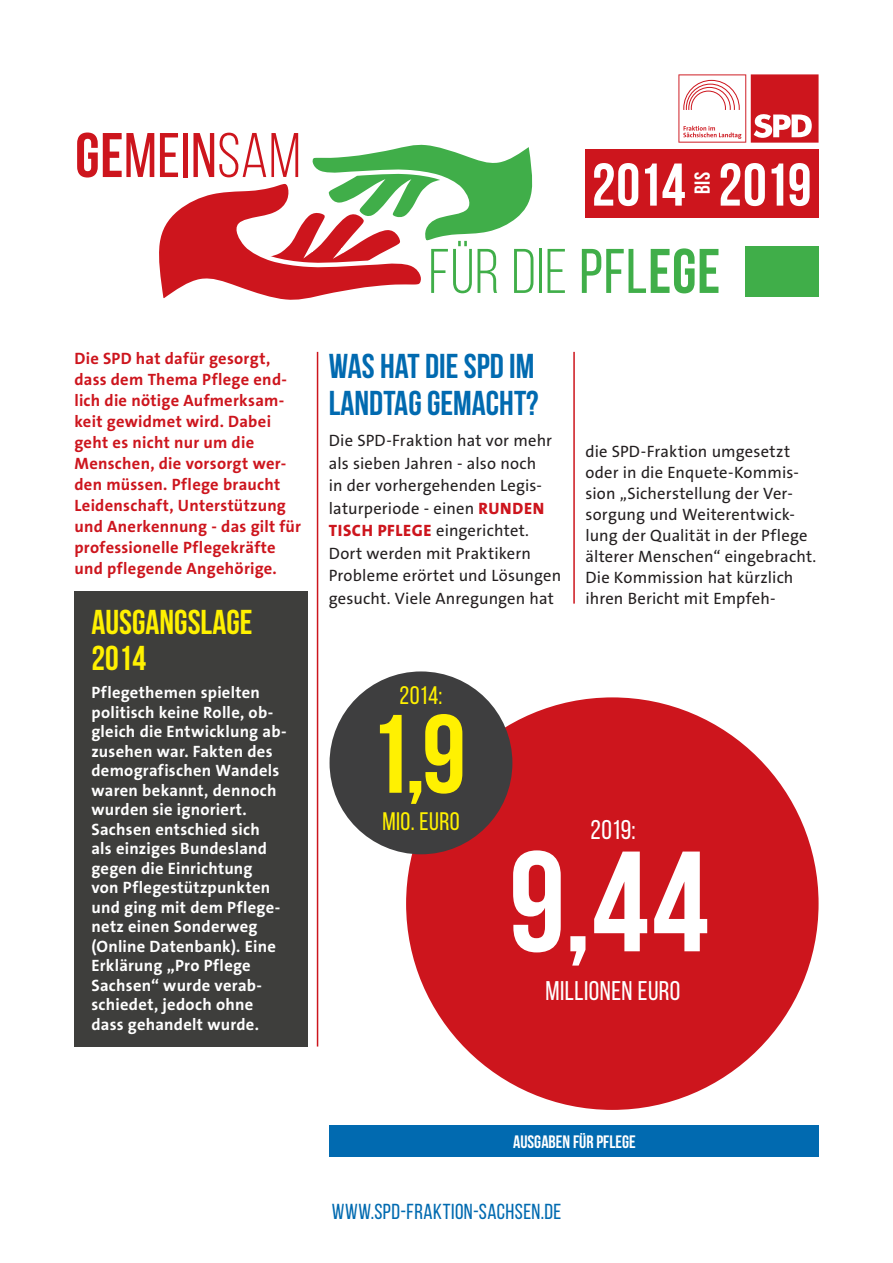
<style>
.page{position:relative;width:893px;height:1263px;background:#fff}
.page>*{position:absolute;margin:0;border:0;box-sizing:border-box;transform-origin:0 0}
.t1{font:700 142.5px "Bebas Neue";color:#fff}
.t2{font:700 111.15px "Bebas Neue";color:#fff101}
.t3{font:62.85px "Bebas Neue";letter-spacing:.01em;color:#40ae49}
.t4{font:62.85px "Bebas Neue";color:#cd151d}
.t5{font:700 60.15px "Bebas Neue";letter-spacing:-.015em;color:#fff}
.t6{font:700 34.5px/37.5px "Bebas Neue";color:#016ab0}
.t7{font:700 34.5px/36px "Bebas Neue";color:#fff101}
.t8{font:27px "Bebas Neue";letter-spacing:.015em;color:#fff}
.t9{font:25.35px "Bebas Neue";letter-spacing:.015em;color:#fff101}
.t10{font:21.75px "Bebas Neue";letter-spacing:.02em;color:#016ab0}
.t11{font:700 21.6px "Bebas Neue";color:#fff}
.t12{font:700 18px "Bebas Neue";color:#fff}
.t13{font:16.5px/22.5px "SPD The Sans";letter-spacing:.01em;color:#231f20}
.t14{font:700 16.5px/19.5px "SPD The Sans";letter-spacing:.015em;color:#fff}
.t15{font:700 16.5px/21px "SPD The Sans";letter-spacing:.015em;color:#cd151d}
.s1{font-weight:700}
.s2{font-style:inherit}
.s3{font-weight:800;color:#cd151d}
</style>
<div class="page">
<svg style="left:678px;top:74px;width:141px;height:69px"></svg>
<div style="left:585px;top:149px;width:234px;height:68px;background:#cd151d"></div>
<hr style="left:317px;top:352px;width:1px;height:694px;background:#cd151d">
<hr style="left:573px;top:352px;width:2px;height:252px;background:#cd151d">
<div style="left:74px;top:591px;width:234px;height:455px;background:#3e3e3c"></div>
<div style="left:330px;top:1125px;width:489px;height:32px;background:#016ab0"></div>
<div style="left:406px;top:697px;width:413px;height:413px;background:#cd151d;border-radius:50%"></div>
<div style="left:330px;top:671px;width:182px;height:183px;background:#3e3e3f;border-radius:50%"></div>
<svg style="left:159px;top:144px;width:374px;height:156px"></svg>
<div style="left:429px;top:243px;width:304px;height:56px;background:#fff"></div>
<div style="left:745px;top:246px;width:74px;height:51px;background:#40ae49"></div>
<h3 class="t4" style="left:75px;top:121px;width:227px"><span class="s1">GE</span>MEIN<span class="s2">SAM</span></h3>
<p class="t15" style="left:74px;top:348px;width:228px">Die SPD hat dafür gesorgt, dass dem Thema Pflege end&shy;lich die nötige Aufmerksam&shy;keit gewidmet wird. Dabei geht es nicht nur um die<br>Menschen, die vorsorgt wer&shy;den müssen. Pflege braucht<br>Leidenschaft, Unterstützung und Anerkennung - das gilt für professionelle Pflegekräfte und pflegende Angehörige.</p>
<h3 class="t7" style="left:91px;top:604px;width:163px">AUSGANGSLAGE<br>2014</h3>
<p class="t14" style="left:91px;top:683px;width:197px">Pflegethemen spielten politisch keine Rolle, ob&shy;gleich die Entwicklung ab&shy;zusehen war. Fakten des demografischen Wandels waren bekannt, dennoch wurden sie ignoriert.<br>Sachsen entschied sich<br>als einziges Bundesland gegen die Einrichtung<br>von Pflegestützpunkten und ging mit dem Pflege&shy;netz einen Sonderweg (Online Datenbank). Eine<br>Erklärung „Pro Pflege<br>Sachsen“ wurde verab&shy;schiedet, jedoch ohne dass gehandelt wurde.</p>
<h3 class="t5" style="left:592px;top:152px;width:221px">2014 2019</h3>
<h3 class="t11" style="left:690px;top:194px;width:23px;rotate:-90deg">BIS</h3>
<h3 class="t3" style="left:429px;top:238px;width:293px">FÜR DIE <span class="s2">PFL</span><span class="s1">EGE</span></h3>
<h3 class="t6" style="left:329px;top:347px;width:211px">WAS HAT DIE SPD IM<br>LANDTAG GEMACHT?</h3>
<p class="t13" style="left:329px;top:429px;width:234px">Die SPD-Fraktion hat vor mehr als sieben Jahren - also noch<br>in der vorhergehenden Legis&shy;laturperiode - einen <span class="s3">RUNDEN<br>TISCH PFLEGE</span> eingerichtet.<br>Dort werden mit Praktikern<br>Probleme erörtet und Lösungen gesucht. Viele Anregungen hat</p>
<p class="t13" style="left:585px;top:441px;width:232px;line-height:21px">die SPD-Fraktion umgesetzt oder in die Enquete-Kommis&shy;sion „Sicherstellung der Ver&shy;sorgung und Weiterentwick&shy;lung der Qualität in der Pflege älterer Menschen“ eingebracht.<br>Die Kommission hat kürzlich ihren Bericht mit Empfeh-</p>
<h3 class="t9" style="left:400px;top:681px;width:44px">2014:</h3>
<h2 class="t2" style="left:368px;top:693px;width:100px">1,9</h2>
<h3 class="t9" style="left:382px;top:807px;width:79px">MIO. EURO</h3>
<h3 class="t8" style="left:590px;top:815px;width:47px">2019:</h3>
<h1 class="t1" style="left:509px;top:824px;width:201px">9,44</h1>
<h3 class="t8" style="left:546px;top:976px;width:136px">MILLIONEN EURO</h3>
<p class="t12" style="left:513px;top:1132px;width:124px">AUSGABEN FÜR PFLEGE</p>
<h3 class="t10" style="left:332px;top:1200px;width:231px">WWW.SPD-FRAKTION-SACHSEN.DE</h3>
</div>
